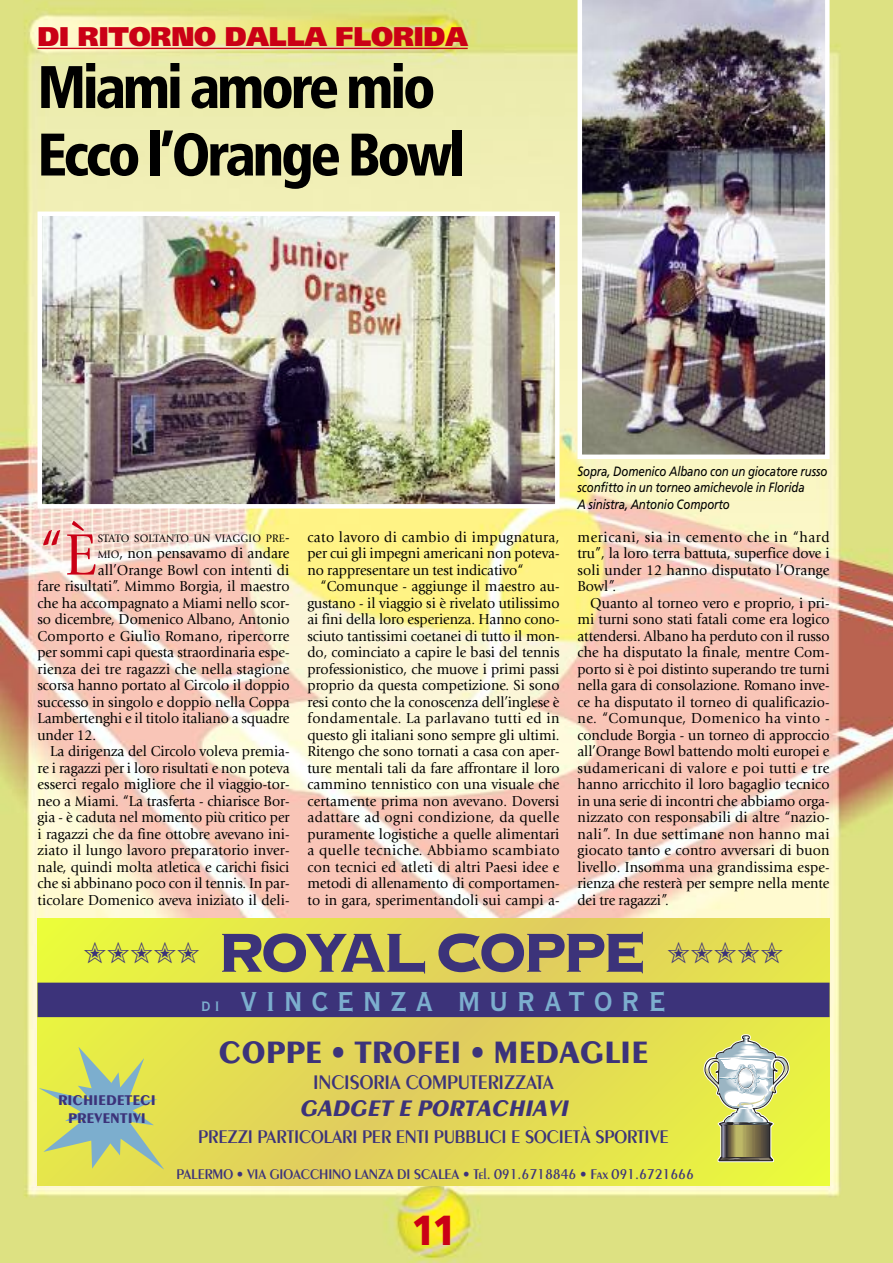
<style>
.page{position:relative;width:893px;height:1263px;background:#fff}
.page>*{position:absolute;margin:0;border:0;box-sizing:border-box;transform-origin:0 0}
.t1{font:60.75px "Giovanni";color:#ca0016;scale:.95 1}
.t2{font:900 condensed 60px/67.5px "Frutiger";letter-spacing:-.055em;color:#000;scale:.95 1}
.t3{font:900 42px "Frutiger";color:#ca0016;scale:.9 1}
.t4{font:36px "Carta";color:#3c337a;scale:.95 1}
.t5{font:36px "Copperplate Thirty BC";letter-spacing:.25em;color:#7caece;scale:.95 1}
.t6{font:700 33px "Peignot";letter-spacing:-.005em;color:#3c337a;scale:.95 1}
.t7{font:900 27px "Frutiger";letter-spacing:-.005em;color:#ca0016}
.t8{font:italic 700 24px "Peignot";color:#3c337a;scale:.95 1}
.t9{font:600 21px "Peignot";letter-spacing:-.005em;color:#3c337a;scale:.95 1}
.t10{font:600 19.5px "Peignot";letter-spacing:-.005em;color:#3c337a;scale:.95 1}
.t11{font:15px/16.5px "Giovanni";letter-spacing:-.005em;color:#000;text-align:justify;scale:.95 1}
.t12{font:15px "Giovanni";letter-spacing:.015em;color:#000;scale:.95 1}
.t13{font:600 15px "Peignot";letter-spacing:-.005em;color:#3c337a;scale:.95 1}
.t14{font:700 15px/18px "Peignot";letter-spacing:-.005em;color:#3c337a;text-align:center;scale:.95 1}
.t15{font:italic 13.5px/16.5px "Frutiger";letter-spacing:-.01em;color:#000;scale:.85 1}
.t16{font:11.25px "Giovanni";letter-spacing:.02em;color:#000;scale:.95 1}
.s1{font-size:15px}
.s2{font-size:11.25px}
.s3{font-family:"Copperplate Thirty Three BC";font-size:72px}
.s4{font-size:18px}
</style>
<div class="page">
<img style="left:0;top:0;width:893px;height:1263px">
<hr style="left:37px;top:48px;width:431px;height:1px;background:#ca0016">
<img style="left:43px;top:217px;width:511px;height:287px">
<div style="left:38px;top:212px;width:521px;height:297px;border:4px solid #fff"></div>
<svg style="left:38px;top:918px;width:792px;height:267px;background:#e3dd51"></svg>
<div style="left:38px;top:983px;width:792px;height:34px;background:#3c337a"></div>
<svg style="left:702px;top:1034px;width:89px;height:130px;background:#c6cb7f"></svg>
<div style="left:738px;top:1068px;width:16px;height:21px;border:1px solid #fff;border-radius:50%"></div>
<img style="left:577px;top:0;width:252px;height:459px">
<svg style="left:39px;top:1047px;width:125px;height:122px;background:#e5e64a"></svg>
<h3 class="t7" style="left:37px;top:25px;width:432px">DI RITORNO DALLA FLORIDA</h3>
<h2 class="t2" style="left:38px;top:58px;width:451px">Miami amore mio<br>Ecco l’Orange Bowl</h2>
<h1 class="t1" style="left:38px;top:531px;width:64px">“È</h1>
<p class="t16" style="left:98px;top:533px;width:203px">STATO SOLTANTO UN VIAGGIO PRE<span class="s1">-</span></p>
<p class="t11" style="left:98px;top:546px;width:203px"><span class="s2">MIO</span>, non pensavamo di andare</p>
<p class="t11" style="left:98px;top:563px;width:203px">all’Orange Bowl con intenti di</p>
<p class="t11" style="left:38px;top:579px;width:267px">fare risultati”. Mimmo Borgia, il maestro</p>
<p class="t11" style="left:38px;top:596px;width:267px">che ha accompagnato a Miami nello scor-</p>
<p class="t11" style="left:38px;top:612px;width:267px">so dicembre, Domenico Albano, Antonio</p>
<p class="t12" style="left:38px;top:630px;width:267px">Comporto e Giulio Romano, ripercorre</p>
<p class="t11" style="left:38px;top:645px;width:267px">per sommi capi questa straordinaria espe-</p>
<p class="t12" style="left:38px;top:663px;width:267px">rienza dei tre ragazzi che nella stagione</p>
<p class="t11" style="left:38px;top:678px;width:267px">scorsa hanno portato al Circolo il doppio</p>
<p class="t11" style="left:38px;top:695px;width:267px">successo in singolo e doppio nella Coppa</p>
<p class="t11" style="left:38px;top:711px;width:267px">Lambertenghi e il titolo italiano a squadre</p>
<p class="t11" style="left:38px;top:728px;width:63px">under 12.</p>
<p class="t11" style="left:50px;top:744px;width:253px">La dirigenza del Circolo voleva premia-</p>
<p class="t11" style="left:38px;top:761px;width:267px">re i ragazzi per i loro risultati e non poteva</p>
<p class="t11" style="left:38px;top:777px;width:267px">esserci regalo migliore che il viaggio-tor-</p>
<p class="t11" style="left:38px;top:794px;width:267px">neo a Miami. “La trasferta - chiarisce Bor-</p>
<p class="t11" style="left:38px;top:810px;width:267px">gia - è caduta nel momento più critico per</p>
<p class="t11" style="left:38px;top:827px;width:267px">i ragazzi che da fine ottobre avevano ini-</p>
<p class="t11" style="left:38px;top:843px;width:267px">ziato il lungo lavoro preparatorio inver-</p>
<p class="t11" style="left:38px;top:860px;width:267px">nale, quindi molta atletica e carichi fisici</p>
<p class="t11" style="left:38px;top:876px;width:267px">che si abbinano poco con il tennis. In par-</p>
<p class="t11" style="left:37px;top:893px;width:267px">ticolare Domenico aveva iniziato il deli-</p>
<p class="t11" style="left:307px;top:530px;width:267px">cato lavoro di cambio di impugnatura, per cui gli impegni americani non poteva&shy;no rappresentare un test indicativo“</p>
<p class="t11" style="left:307px;top:579px;width:267px;text-indent:13px">“Comunque - aggiunge il maestro au&shy;gustano - il viaggio si è rivelato utilissimo ai fini della loro esperienza. Hanno cono&shy;sciuto tantissimi coetanei di tutto il mon&shy;do, cominciato a capire le basi del tennis professionistico, che muove i primi passi proprio da questa competizione. Si sono resi conto che la conoscenza dell’inglese è fondamentale. La parlavano tutti ed in questo gli italiani sono sempre gli ultimi.<br>Ritengo che sono tornati a casa con aper&shy;ture mentali tali da fare affrontare il loro cammino tennistico con una visuale che certamente prima non avevano. Doversi adattare ad ogni condizione, da quelle puramente logistiche a quelle alimentari a quelle tecniche. Abbiamo scambiato con tecnici ed atleti di altri Paesi idee e metodi di allenamento di comportamen&shy;to in gara, sperimentandoli sui campi a-</p>
<p class="t15" style="left:577px;top:464px;width:296px">Sopra, Domenico Albano con un giocatore russo sconfitto in un torneo amichevole in Florida<br>A sinistra, Antonio Comporto</p>
<p class="t11" style="left:577px;top:530px;width:267px">mericani, sia in cemento che in “hard tru”, la loro terra battuta, superfice dove i soli under 12 hanno disputato l’Orange Bowl”.</p>
<p class="t11" style="left:577px;top:596px;width:267px;text-indent:13px">Quanto al torneo vero e proprio, i pri&shy;mi turni sono stati fatali come era logico attendersi. Albano ha perduto con il russo che ha disputato la finale, mentre Com&shy;porto si è poi distinto superando tre turni nella gara di consolazione. Romano inve&shy;ce ha disputato il torneo di qualificazio&shy;ne. “Comunque, Domenico ha vinto - conclude Borgia - un torneo di approccio all’Orange Bowl battendo molti europei e sudamericani di valore e poi tutti e tre hanno arricchito il loro bagaglio tecnico in una serie di incontri che abbiamo orga&shy;nizzato con responsabili di altre “nazio&shy;nali”. In due settimane non hanno mai giocato tanto e contro avversari di buon livello. Insomma una grandissima espe&shy;rienza che resterà per sempre nella mente dei tre ragazzi”.</p>
<h3 class="t4" style="left:83px;top:934px;width:739px">----- <span class="s3">ROYALCOPPE</span> -----</h3>
<h3 class="t5" style="left:201px;top:977px;width:491px"><span class="s4">DI</span> VINCENZA MURATORE</h3>
<h3 class="t6" style="left:219px;top:1040px;width:454px">COPPE • TROFEI • MEDAGLIE</h3>
<h3 class="t9" style="left:313px;top:1073px;width:255px">INCISORIA COMPUTERIZZATA</h3>
<h3 class="t8" style="left:299px;top:1099px;width:289px">GADGET E PORTACHIAVI</h3>
<h3 class="t10" style="left:198px;top:1128px;width:497px">PREZZI PARTICOLARI PER ENTI PUBBLICI E SOCIETÀ SPORTIVE</h3>
<p class="t13" style="left:177px;top:1168px;width:546px">PALERMO • VIA GIOACCHINO LANZA DI SCALEA • Tel. 091.6718846 • Fax 091.6721666</p>
<p class="t14" style="left:58px;top:1092px;width:104px">RICHIEDETECI<br>PREVENTIVI</p>
<h3 class="t3" style="left:411px;top:1213px;width:51px">11</h3>
</div>
